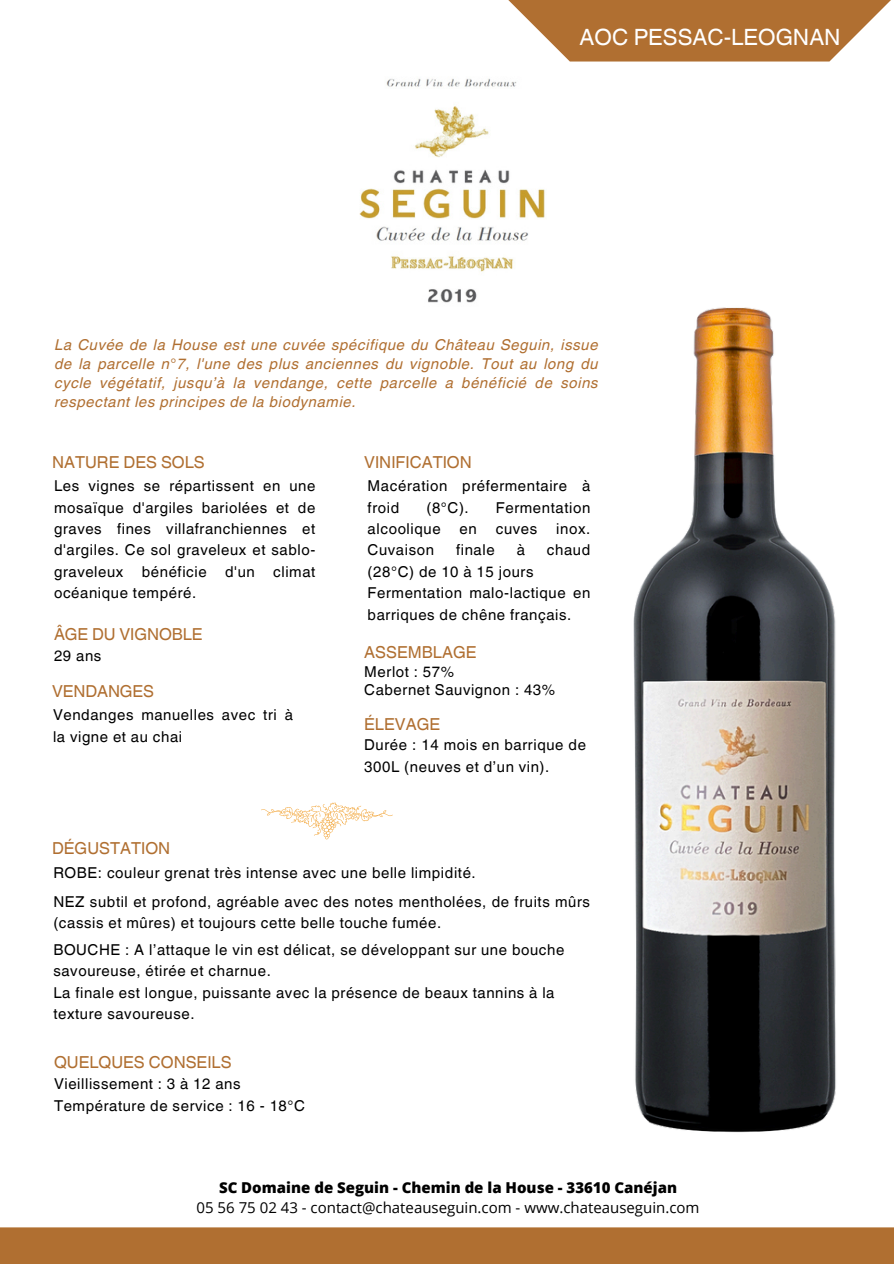
<style>
.page{position:relative;width:894px;height:1264px;background:#fff}
.page>*{position:absolute;margin:0;border:0;box-sizing:border-box;transform-origin:0 0}
.t1{font:22.5px "Helvetica World";color:#fff}
.t2{font:16.5px "Helvetica World";color:#b06f31}
.t3{font:15px/21.3px "Helvetica World";letter-spacing:.04em;color:#000}
.t4{font:italic 15px/19.2px "Helvetica World";letter-spacing:.04em;color:#b06f31;text-align:justify}
.t5{font:15px "Open Sans";color:#000}
.t6{font:800 15px "Open Sans";color:#000}
</style>
<div class="page">
<svg style="left:508px;top:0;width:383px;height:61px;fill:#b06f31"></svg>
<div style="left:0;top:1227px;width:893px;height:36px;background:#b06f31"></div>
<img style="left:359px;top:78px;width:186px;height:215px">
<svg style="left:261px;top:804px;width:66px;height:35px"></svg>
<img style="left:327px;top:293px;width:509px;height:840px">
<p class="t1" style="left:579px;top:23px;width:262px">AOC PESSAC-LEOGNAN</p>
<p class="t4" style="left:55px;top:333px;width:545px">La Cuvée de la House est une cuvée spécifique du Château Seguin, issue de la parcelle n°7, l'une des plus anciennes du vignoble. Tout au long du cycle végétatif, jusqu’à la vendange, cette parcelle a bénéficié de soins respectant les principes de la biodynamie.</p>
<p class="t2" style="left:52px;top:452px;width:154px">NATURE DES SOLS</p>
<h2 class="t3" style="left:54px;top:475px;width:263px;text-align:justify">Les vignes se répartissent en une mosaïque d'argiles bariolées et de graves fines villafranchiennes et d'argiles. Ce sol graveleux et sablo&shy;graveleux bénéficie d'un climat océanique tempéré.</h2>
<p class="t2" style="left:54px;top:624px;width:150px">ÂGE DU VIGNOBLE</p>
<p class="t3" style="left:54px;top:645px;width:49px">29 ans</p>
<p class="t2" style="left:52px;top:681px;width:104px">VENDANGES</p>
<p class="t3" style="left:53px;top:704px;width:241px">Vendanges manuelles avec tri à la vigne et au chai</p>
<p class="t2" style="left:364px;top:452px;width:109px">VINIFICATION</p>
<h2 class="t3" style="left:367px;top:475px;width:224px">Macération préfermentaire à froid</h2>
<h2 class="t3" style="left:426px;top:497px;width:44px">(8°C).</h2>
<h2 class="t3" style="left:496px;top:497px;width:96px">Fermentation</h2>
<h2 class="t3" style="left:367px;top:518px;width:74px">alcoolique</h2>
<h2 class="t3" style="left:459px;top:518px;width:19px">en</h2>
<h2 class="t3" style="left:495px;top:518px;width:43px">cuves</h2>
<h2 class="t3" style="left:556px;top:518px;width:36px">inox.</h2>
<h2 class="t3" style="left:367px;top:539px;width:68px">Cuvaison</h2>
<h2 class="t3" style="left:456px;top:539px;width:40px">finale</h2>
<h2 class="t3" style="left:516px;top:539px;width:10px">à</h2>
<h2 class="t3" style="left:546px;top:539px;width:45px">chaud</h2>
<h2 class="t3" style="left:367px;top:561px;width:167px">(28°C) de 10 à 15 jours</h2>
<p class="t3" style="left:367px;top:582px;width:224px">Fermentation malo-lactique en barriques de chêne français.</p>
<p class="t2" style="left:364px;top:642px;width:114px">ASSEMBLAGE</p>
<h2 class="t3" style="left:364px;top:661px;width:91px">Merlot : 57%</h2>
<p class="t3" style="left:364px;top:679px;width:192px">Cabernet Sauvignon : 43%</p>
<p class="t2" style="left:364px;top:714px;width:77px">ÉLEVAGE</p>
<h2 class="t3" style="left:364px;top:734px;width:223px">Durée : 14 mois en barrique de<br>300L (neuves et d’un vin).</h2>
<h2 class="t2" style="left:52px;top:838px;width:120px">DÉGUSTATION</h2>
<p class="t3" style="left:53px;top:862px;width:424px">ROBE: couleur grenat très intense avec une belle limpidité.</p>
<p class="t3" style="left:53px;top:891px;width:538px">NEZ subtil et profond, agréable avec des notes mentholées, de fruits mûrs (cassis et mûres) et toujours cette belle touche fumée.</p>
<h2 class="t3" style="left:53px;top:939px;width:512px">BOUCHE : A l’attaque le vin est délicat, se développant sur une bouche savoureuse, étirée et charnue.</h2>
<p class="t3" style="left:53px;top:981px;width:502px">La finale est longue, puissante avec la présence de beaux tannins à la texture savoureuse.</p>
<p class="t2" style="left:54px;top:1052px;width:179px">QUELQUES CONSEILS</p>
<h2 class="t3" style="left:54px;top:1073px;width:188px">Vieillissement : 3 à 12 ans</h2>
<p class="t3" style="left:54px;top:1095px;width:252px">Température de service : 16 - 18°C</p>
<p class="t6" style="left:219px;top:1176px;width:459px">SC Domaine de Seguin - Chemin de la House - 33610 Canéjan</p>
<h2 class="t5" style="left:196px;top:1197px;width:504px">05 56 75 02 43 - contact@chateauseguin.com - www.chateauseguin.com</h2>
</div>
